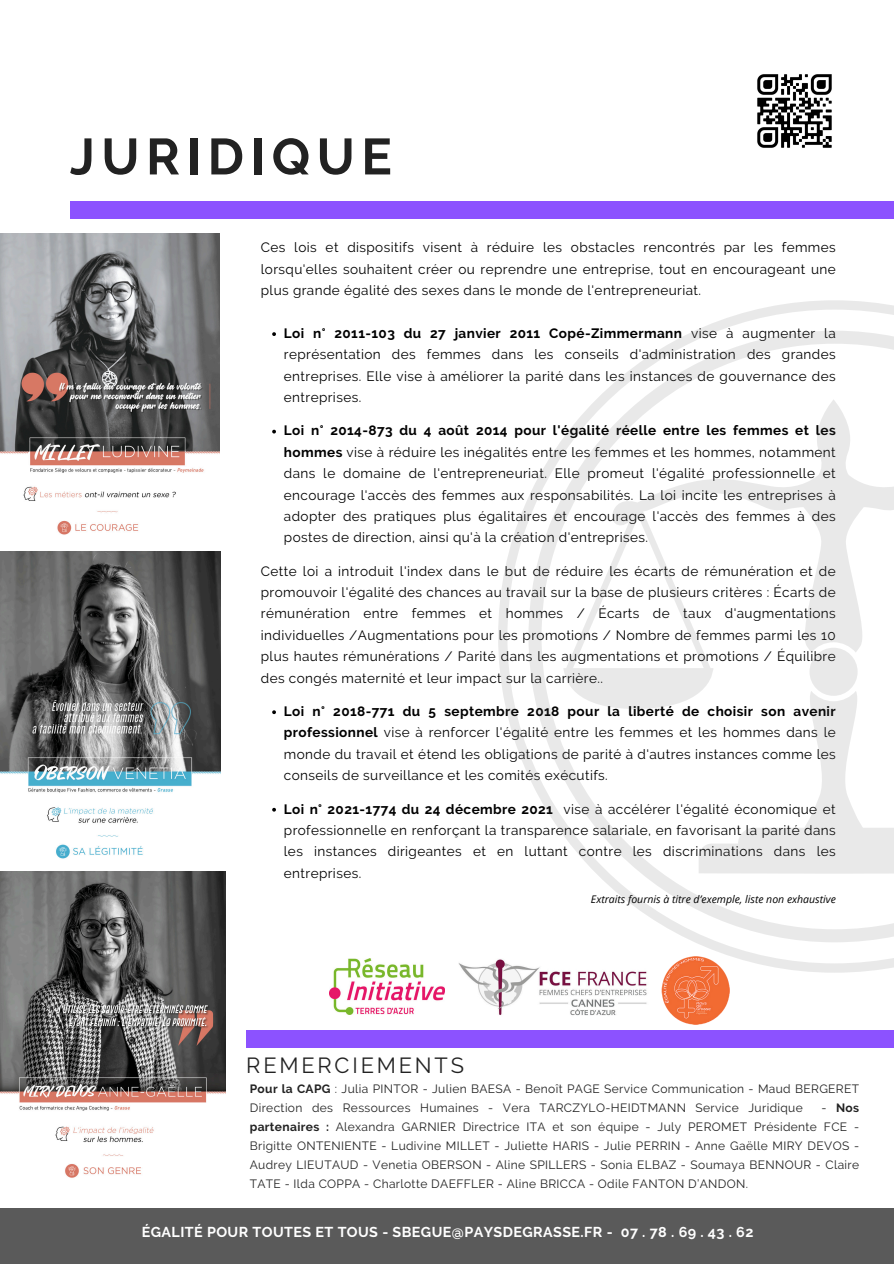
<style>
.page{position:relative;width:894px;height:1264px;background:#fff}
.page>*{position:absolute;margin:0;border:0;box-sizing:border-box;transform-origin:0 0}
.t1{font:700 50.7px "Raleway";letter-spacing:.13em;color:#222}
.t2{font:21.75px "Raleway";letter-spacing:.13em;color:#222}
.t3{font:700 14.25px "Raleway";letter-spacing:.03em;color:#fff}
.t4{font:13.5px/21.5px "Raleway";letter-spacing:.03em;color:#000;text-align:justify}
.t5{font:12px/19px "Raleway";letter-spacing:.03em;color:#222}
.t6{font:italic 10.5px "Open Sans";color:#000}
.s1{font-weight:700}
</style>
<div class="page">
<div style="left:70px;top:202px;width:823px;height:17px;background:#8c52ff"></div>
<div style="left:0;top:1208px;width:893px;height:55px;background:#5a5a5a"></div>
<div style="left:246px;top:1030px;width:647px;height:17px;background:#8c52ff"></div>
<svg style="left:272px;top:332px;width:4px;height:4px"></svg>
<svg style="left:272px;top:430px;width:4px;height:3px"></svg>
<svg style="left:272px;top:710px;width:4px;height:4px"></svg>
<svg style="left:272px;top:807px;width:4px;height:4px"></svg>
<svg style="left:498px;top:300px;width:395px;height:672px"></svg>
<img style="left:757px;top:74px;width:75px;height:74px">
<img style="left:0;top:233px;width:221px;height:626px">
<img style="left:0;top:871px;width:225px;height:307px">
<img style="left:329px;top:958px;width:115px;height:56px">
<img style="left:659px;top:954px;width:72px;height:71px">
<img style="left:458px;top:952px;width:191px;height:64px">
<p class="t1" style="left:70px;top:127px;width:323px">JURIDIQUE</p>
<h1 class="t4" style="left:261px;top:237px;width:576px">Ces lois et dispositifs visent à réduire les obstacles rencontrés par les femmes lorsqu'elles souhaitent créer ou reprendre une entreprise, tout en encourageant une plus grande égalité des sexes dans le monde de l'entrepreneuriat.</h1>
<p class="t4" style="left:284px;top:322px;width:553px"><span class="s1">Loi n° 2011-103 du 27 janvier 2011 Copé-Zimmermann</span> vise à augmenter la représentation des femmes dans les conseils d'administration des grandes entreprises. Elle vise à améliorer la parité dans les instances de gouvernance des entreprises.</p>
<p class="t4" style="left:284px;top:420px;width:553px"><span class="s1">Loi n° 2014-873 du 4 août 2014 pour l'égalité réelle entre les femmes et les hommes</span> vise à réduire les inégalités entre les femmes et les hommes, notamment dans le domaine de l'entrepreneuriat. Elle promeut l'égalité professionnelle et encourage l'accès des femmes aux responsabilités. La loi incite les entreprises à adopter des pratiques plus égalitaires et encourage l'accès des femmes à des postes de direction, ainsi qu'à la création d'entreprises.</p>
<p class="t4" style="left:261px;top:560px;width:576px">Cette loi a introduit l'index dans le but de réduire les écarts de rémunération et de promouvoir l'égalité des chances au travail sur la base de plusieurs critères : Écarts de rémunération entre femmes et hommes / Écarts de taux d'augmentations individuelles /Augmentations pour les promotions / Nombre de femmes parmi les 10 plus hautes rémunérations / Parité dans les augmentations et promotions / Équilibre des congés maternité et leur impact sur la carrière..</p>
<p class="t4" style="left:284px;top:700px;width:553px"><span class="s1">Loi n° 2018-771 du 5 septembre 2018 pour la liberté de choisir son avenir professionnel</span> vise à renforcer l'égalité entre les femmes et les hommes dans le monde du travail et étend les obligations de parité à d'autres instances comme les conseils de surveillance et les comités exécutifs.</p>
<p class="t4" style="left:284px;top:798px;width:553px"><span class="s1">Loi n° 2021-1774 du 24 décembre 2021</span> vise à accélérer l'égalité économique et professionnelle en renforçant la transparence salariale, en favorisant la parité dans les instances dirigeantes et en luttant contre les discriminations dans les</p>
<h4 class="t4" style="left:284px;top:862px;width:79px">entreprises.</h4>
<h2 class="t6" style="left:590px;top:891px;width:246px">Extraits fournis à titre d’exemple, liste non exhaustive</h2>
<p class="t2" style="left:246px;top:1052px;width:219px">REMERCIEMENTS</p>
<p class="t5" style="left:250px;top:1079px;width:610px"><span class="s1">Pour la CAPG</span> : Julia PINTOR - Julien BAESA - Benoît PAGE Service Communication - Maud BERGERET<br>Direction des Ressources Humaines - Vera TARCZYLO-HEIDTMANN Service Juridique</p>
<p class="t5" style="left:250px;top:1098px;width:610px;text-align:justify;text-indent:571px">- <span class="s1">Nos partenaires :</span> Alexandra GARNIER Directrice ITA et son équipe - July PEROMET Présidente FCE - Brigitte ONTENIENTE - Ludivine MILLET - Juliette HARIS - Julie PERRIN - Anne Gaëlle MIRY DEVOS - Audrey LIEUTAUD - Venetia OBERSON - Aline SPILLERS - Sonia ELBAZ - Soumaya BENNOUR - Claire TATE - Ilda COPPA - Charlotte DAEFFLER - Aline BRICCA - Odile FANTON D’ANDON.</p>
<p class="t3" style="left:142px;top:1223px;width:613px">ÉGALITÉ POUR TOUTES ET TOUS - SBEGUE@PAYSDEGRASSE.FR - 07 . 78 . 69 . 43 . 62</p>
</div>
